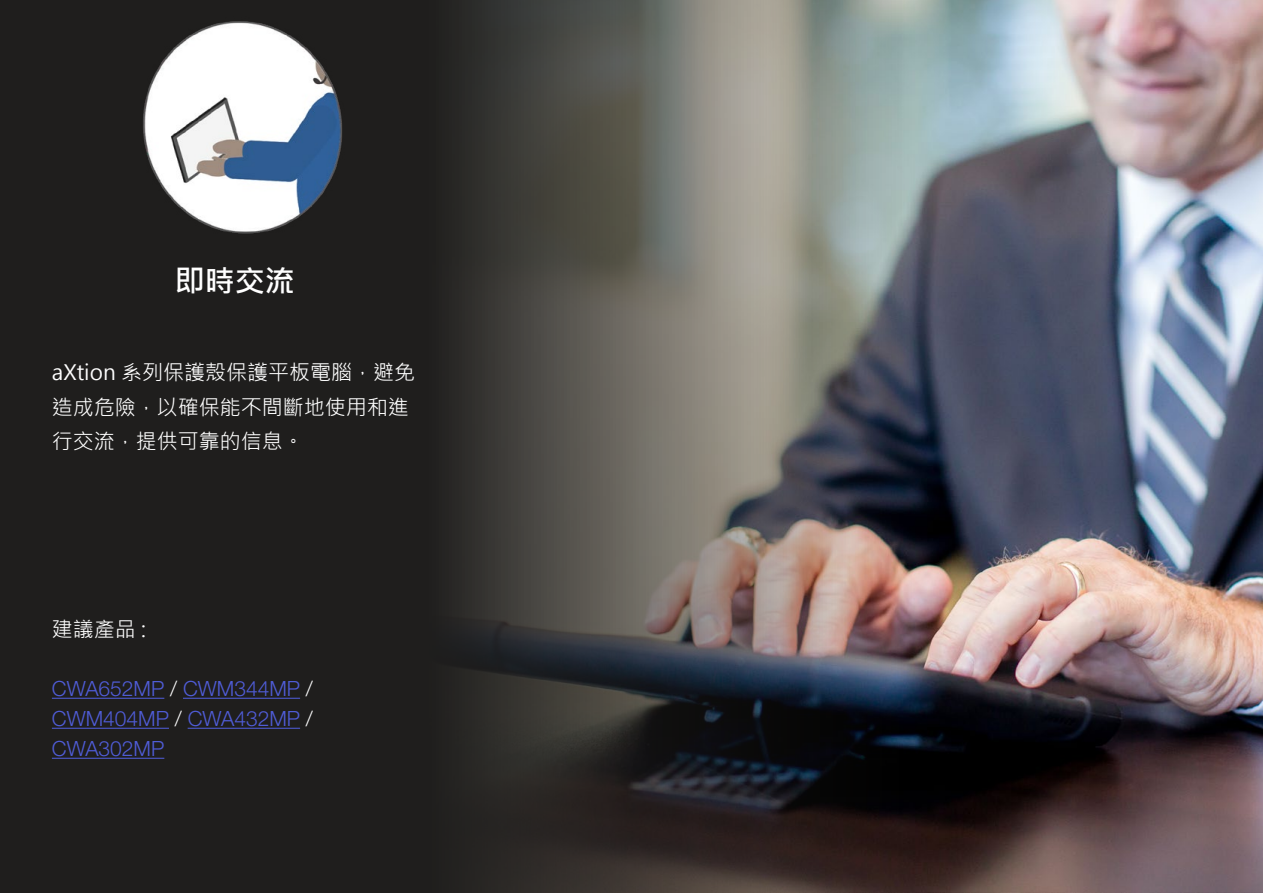
<style>
.page{position:relative;width:1263px;height:893px;background:#1f1e1d}
.page>*{position:absolute;margin:0;border:0;box-sizing:border-box;transform-origin:0 0}
.t1{font:700 30px "Microsoft Jheng Hei";color:#fff}
.t2{font:21px/34.5px "Microsoft Jheng Hei";color:#fff}
.t3{font:300 21px/30px "Helvetica Neue LT Std";color:#4f5cd6;text-align:justify}
.s1{color:#fff}
</style>
<div class="page">
<img style="left:143px;top:21px;width:199px;height:213px">
<img style="left:455px;top:0;width:808px;height:893px">
<hr style="left:52px;top:698px;width:112px;height:1px;background:#4f5cd6">
<hr style="left:183px;top:698px;width:117px;height:1px;background:#4f5cd6">
<hr style="left:52px;top:728px;width:117px;height:1px;background:#4f5cd6">
<hr style="left:188px;top:728px;width:112px;height:1px;background:#4f5cd6">
<hr style="left:52px;top:758px;width:112px;height:1px;background:#4f5cd6">
<h1 class="t1" style="left:175px;top:263px;width:122px">即時交流</h1>
<p class="t2" style="left:52px;top:355px;width:365px">aXtion 系列保護殼保護平板電腦，避免造成危險，以確保能不間斷地使用和進行交流，提供可靠的信息。</p>
<p class="t2" style="left:52px;top:612px;width:96px">建議產品 :</p>
<p class="t3" style="left:52px;top:673px;width:263px">CWA652MP <span class="s1">/</span> CWM344MP <span class="s1">/ </span>CWM404MP <span class="s1">/</span> CWA432MP <span class="s1">/ </span>CWA302MP</p>
</div>
